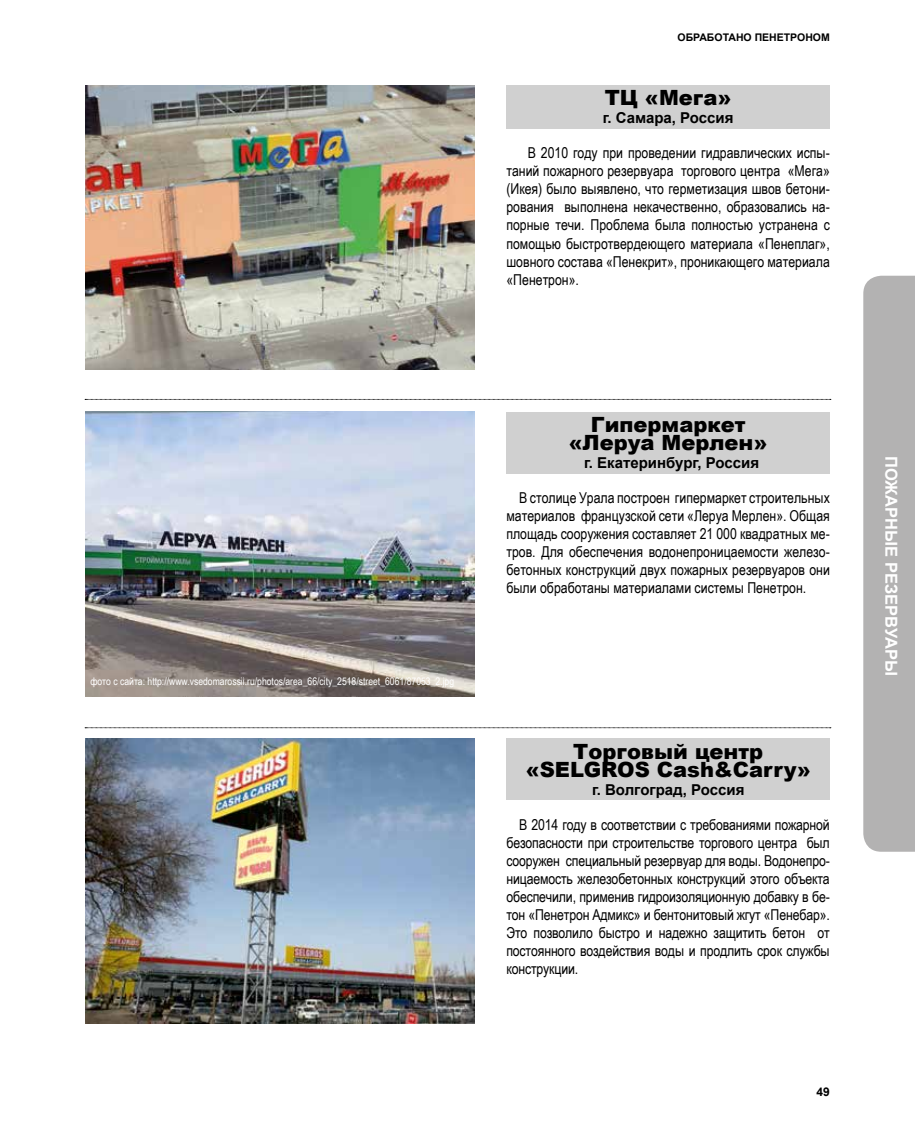
<style>
.page{position:relative;width:915px;height:1127px;background:#fff}
.page>*{position:absolute;margin:0;border:0;box-sizing:border-box;transform-origin:0 0}
.t1{font:900 21px/18px "Arial";color:#000;text-align:center}
.t2{font:700 16.5px "Arial";color:#fff}
.t3{font:15px/18px "Arial Narrow";color:#000;text-align:justify}
.t4{font:700 15px "Arial";color:#000}
.t5{font:700 12px "Arial";color:#000}
.t6{font:10.5px "Arial Narrow";color:#fff}
.t7{font:700 10.5px "Arial";color:#000}
</style>
<div class="page">
<img style="left:85px;top:85px;width:389px;height:285px">
<img style="left:85px;top:738px;width:389px;height:285px">
<div style="left:506px;top:85px;width:323px;height:44px;background:#d0d0d0"></div>
<img style="left:85px;top:412px;width:389px;height:285px">
<div style="left:506px;top:412px;width:323px;height:61px;background:#d0d0d0"></div>
<div style="left:506px;top:738px;width:323px;height:62px;background:#d0d0d0"></div>
<svg style="left:85px;top:399px;width:745px;height:1px"></svg>
<svg style="left:85px;top:727px;width:745px;height:1px"></svg>
<div style="left:863px;top:276px;width:51px;height:576px;background:#b3b2b2"></div>
<p class="t6" style="left:90px;top:673px;width:365px">фото с сайта: http://www.vsedomarossii.ru/photos/area_66/city_2518/street_6061/87053_2.jpg</p>
<p class="t7" style="left:677px;top:30px;width:154px">ОБРАБОТАНО ПЕНЕТРОНОМ</p>
<h1 class="t1" style="left:604px;top:88px;width:128px">ТЦ «Мега»</h1>
<p class="t4" style="left:602px;top:108px;width:132px">г. Самара, Россия</p>
<p class="t3" style="left:506px;top:144px;width:325px;text-indent:21px">В 2010 году при проведении гидравлических испы&shy;таний пожарного резервуара торгового центра «Мега» (Икея) было выявлено, что герметизация швов бетони&shy;рования выполнена некачественно, образовались на&shy;порные течи. Проблема была полностью устранена с помощью быстротвердеющего материала «Пенеплаг», шовного состава «Пенекрит», проникающего материала «Пенетрон».</p>
<h1 class="t1" style="left:568px;top:415px;width:200px">Гипермаркет «Леруа Мерлен»</h1>
<p class="t4" style="left:584px;top:453px;width:176px">г. Екатеринбург, Россия</p>
<p class="t3" style="left:506px;top:488px;width:325px;text-indent:13px">В столице Урала построен гипермаркет строительных материалов французской сети «Леруа Мерлен». Общая площадь сооружения составляет 21 000 квадратных ме&shy;тров. Для обеспечения водонепроницаемости железо&shy;бетонных конструкций двух пожарных резервуаров они были обработаны материалами системы Пенетрон.</p>
<h1 class="t1" style="left:525px;top:742px;width:286px">Торговый центр «SELGROS Cash&amp;Carry»</h1>
<p class="t4" style="left:591px;top:779px;width:154px">г. Волгоград, Россия</p>
<p class="t3" style="left:506px;top:815px;width:325px;text-indent:13px">В 2014 году в соответствии с требованиями пожарной безопасности при строительстве торгового центра был сооружен специальный резервуар для воды. Водонепро&shy;ницаемость железобетонных конструкций этого объекта обеспечили, применив гидроизоляционную добавку в бе&shy;тон «Пенетрон Адмикс» и бентонитовый жгут «Пенебар».<br>Это позволило быстро и надежно защитить бетон от постоянного воздействия воды и продлить срок службы конструкции.</p>
<p class="t5" style="left:816px;top:1084px;width:15px">49</p>
<p class="t2" style="left:901px;top:456px;width:221px;rotate:90deg">ПОЖАРНЫЕ РЕЗЕРВУАРЫ</p>
</div>
